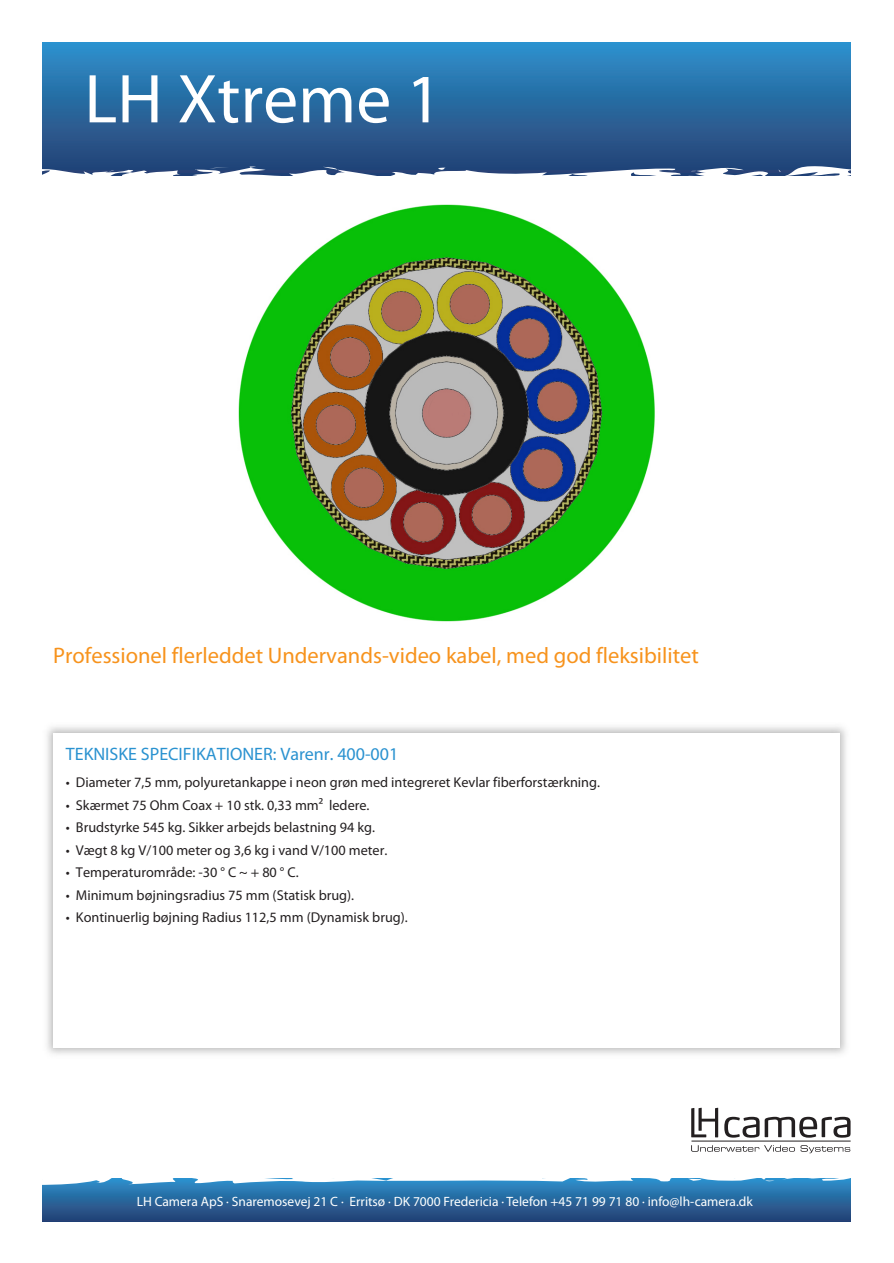
<style>
.page{position:relative;width:894px;height:1263px;background:#fff}
.page>*{position:absolute;margin:0;border:0;box-sizing:border-box;transform-origin:0 0}
.t1{font:69.75px "Myriad Pro";color:#fff}
.t2{font:22.5px "Myriad Pro";color:#f7931d}
.t3{font:18px "Myriad Pro";color:#2a92d0}
.t4{font:14.25px "Myriad Pro";color:#231f20}
.t5{font:13.5px "Myriad Pro";color:#fff}
</style>
<div class="page">
<div style="left:43px;top:43px;width:807px;height:133px;background:linear-gradient(to bottom,#2d90cb,#243e71)"></div>
<svg style="left:688px;top:165px;width:162px;height:11px"></svg>
<svg style="left:192px;top:166px;width:490px;height:10px"></svg>
<svg style="left:43px;top:167px;width:138px;height:9px"></svg>
<div style="left:42px;top:1179px;width:808px;height:42px;background:linear-gradient(to bottom,#2d8fca,#244275)"></div>
<svg style="left:688px;top:1178px;width:162px;height:4px"></svg>
<svg style="left:192px;top:1178px;width:490px;height:6px"></svg>
<svg style="left:43px;top:1178px;width:138px;height:7px"></svg>
<img style="left:238px;top:204px;width:417px;height:418px">
<svg style="left:691px;top:1108px;width:27px;height:29px"></svg>
<svg style="left:724px;top:1117px;width:127px;height:21px"></svg>
<hr style="left:692px;top:1141px;width:159px;height:1px;background:#231f20">
<svg style="left:691px;top:1145px;width:104px;height:7px"></svg>
<svg style="left:801px;top:1145px;width:49px;height:8px"></svg>
<img style="left:47px;top:726px;width:799px;height:328px">
<div style="left:53px;top:734px;width:787px;height:314px;background:#fff"></div>
<h1 class="t1" style="left:84px;top:72px;width:359px">LH Xtreme 1</h1>
<h2 class="t2" style="left:53px;top:647px;width:647px">Professionel flerleddet Undervands-video kabel, med god fleksibilitet</h2>
<p class="t3" style="left:66px;top:747px;width:334px">TEKNISKE SPECIFIKATIONER: Varenr. 400-001</p>
<p class="t4" style="left:66px;top:777px;width:536px">• Diameter 7,5 mm, polyuretankappe i neon grøn med integreret Kevlar fiberforstærkning.</p>
<p class="t4" style="left:66px;top:799px;width:305px">• Skærmet 75 Ohm Coax + 10 stk. 0,33 mm¥ ledere.</p>
<p class="t4" style="left:66px;top:822px;width:311px">• Brudstyrke 545 kg. Sikker arbejds belastning 94 kg.</p>
<p class="t4" style="left:66px;top:844px;width:323px">• Vægt 8 kg V/100 meter og 3,6 kg i vand V/100 meter.</p>
<p class="t4" style="left:66px;top:867px;width:234px">• Temperaturområde: -30 ° C ~ + 80 ° C.</p>
<p class="t4" style="left:66px;top:889px;width:290px">• Minimum bøjningsradius 75 mm (Statisk brug).</p>
<p class="t4" style="left:66px;top:912px;width:343px">• Kontinuerlig bøjning Radius 112,5 mm (Dynamisk brug).</p>
<p class="t5" style="left:137px;top:1196px;width:618px">LH Camera ApS · Snaremosevej 21 C · Erritsø · DK 7000 Fredericia · Telefon +45 71 99 71 80 · info@lh-camera.dk</p>
</div>
